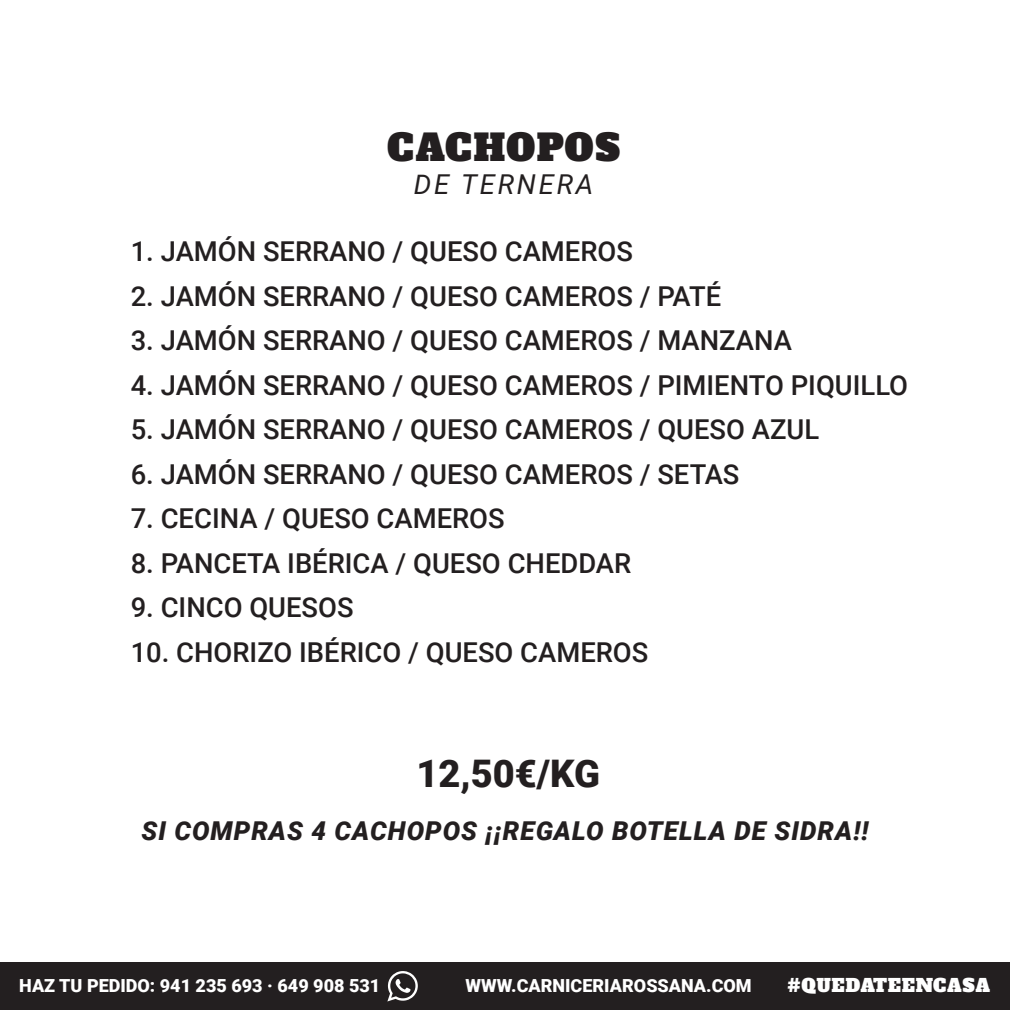
<style>
.page{position:relative;width:1010px;height:1010px;background:#fff}
.page>*{position:absolute;margin:0;border:0;box-sizing:border-box;transform-origin:0 0}
.t1{font:900 38px "Roboto";color:#231f20}
.t2{font:36.4px "Alfa Slab One";letter-spacing:.03em;color:#231f20}
.t3{font:500 27.4px "Roboto";color:#231f20}
.t4{font:italic 27.4px "Roboto";letter-spacing:.1em;color:#231f20}
.t5{font:italic 900 26px "Roboto";letter-spacing:.035em;color:#231f20}
.t6{font:900 18px "Roboto";color:#fff}
.t7{font:18px "Alfa Slab One";letter-spacing:.04em;color:#fff}
</style>
<div class="page">
<div style="left:0;top:962px;width:1009px;height:47px;background:#231f20"></div>
<svg style="left:387px;top:971px;width:31px;height:30px"></svg>
<h2 class="t2" style="left:387px;top:123px;width:234px">CACHOPOS</h2>
<p class="t4" style="left:414px;top:165px;width:181px">DE TERNERA</p>
<p class="t3" style="left:131px;top:232px;width:503px">1. JAMÓN SERRANO / QUESO CAMEROS</p>
<p class="t3" style="left:131px;top:276px;width:592px">2. JAMÓN SERRANO / QUESO CAMEROS / PATÉ</p>
<p class="t3" style="left:131px;top:321px;width:662px">3. JAMÓN SERRANO / QUESO CAMEROS / MANZANA</p>
<p class="t3" style="left:131px;top:365px;width:778px">4. JAMÓN SERRANO / QUESO CAMEROS / PIMIENTO PIQUILLO</p>
<p class="t3" style="left:131px;top:410px;width:690px">5. JAMÓN SERRANO / QUESO CAMEROS / QUESO AZUL</p>
<p class="t3" style="left:131px;top:454px;width:610px">6. JAMÓN SERRANO / QUESO CAMEROS / SETAS</p>
<p class="t3" style="left:131px;top:499px;width:375px">7. CECINA / QUESO CAMEROS</p>
<p class="t3" style="left:131px;top:543px;width:502px">8. PANCETA IBÉRICA / QUESO CHEDDAR</p>
<p class="t3" style="left:131px;top:588px;width:224px">9. CINCO QUESOS</p>
<p class="t3" style="left:131px;top:632px;width:519px">10. CHORIZO IBÉRICO / QUESO CAMEROS</p>
<h1 class="t1" style="left:416px;top:746px;width:185px">12,50€/KG</h1>
<p class="t5" style="left:141px;top:812px;width:728px">SI COMPRAS 4 CACHOPOS ¡¡REGALO BOTELLA DE SIDRA!!</p>
<p class="t6" style="left:19px;top:972px;width:362px">HAZ TU PEDIDO: 941 235 693 · 649 908 531</p>
<p class="t6" style="left:465px;top:972px;width:287px">WWW.CARNICERIAROSSANA.COM</p>
<p class="t7" style="left:787px;top:973px;width:204px">#QUEDATEENCASA</p>
</div>
